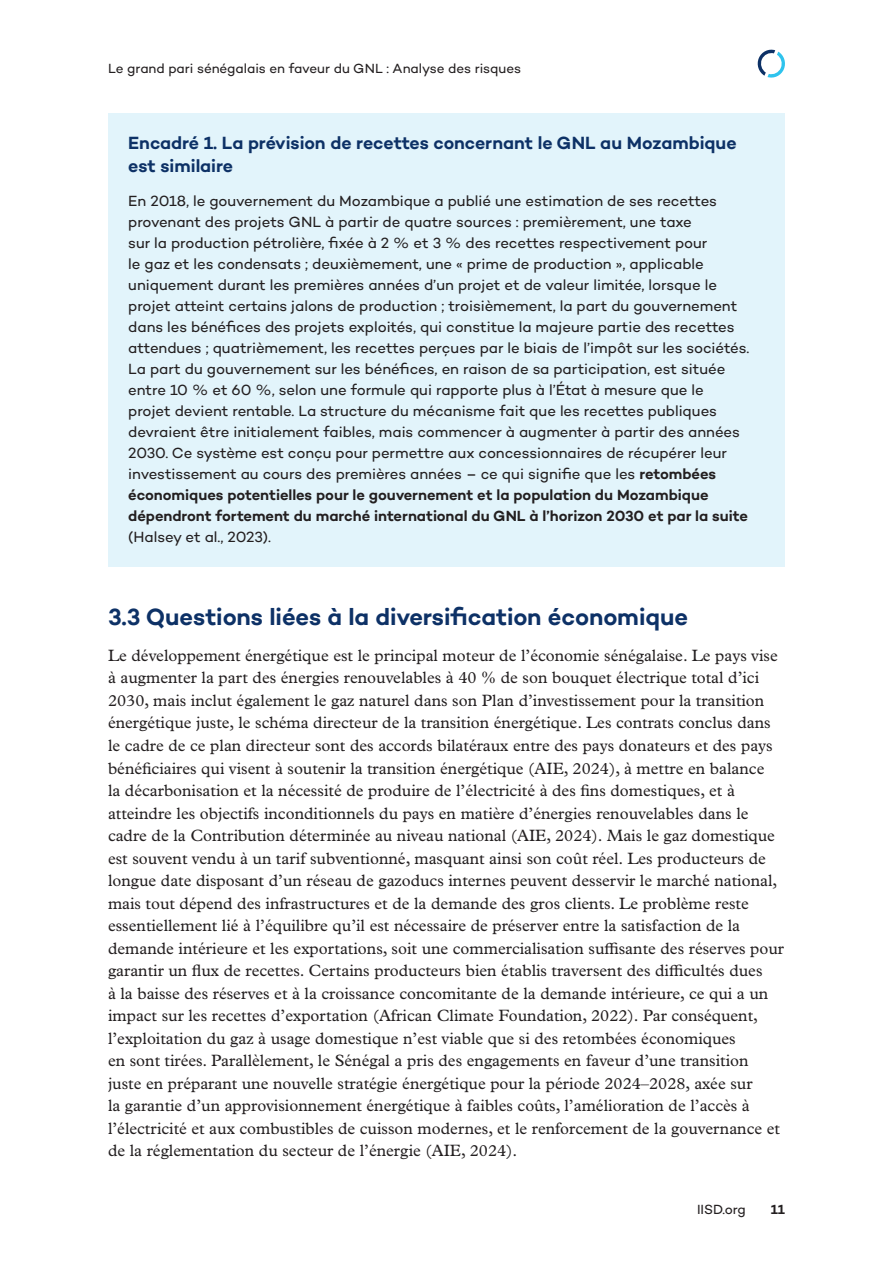
<style>
.page{position:relative;width:893px;height:1263px;background:#fff}
.page>*{position:absolute;margin:0;border:0;box-sizing:border-box;transform-origin:0 0}
.t1{font:600 24px "Campton";letter-spacing:-.005em;color:#0d3166}
.t2{font:600 18px/22.5px "Campton";letter-spacing:-.005em;color:#0d3166}
.t3{font:16.5px/22.5px "Plantin MT Pro";color:#231f20}
.Paragraph_Last__end_of_box{font:15px/21px "Campton";letter-spacing:-.005em;color:#231f20}
.t4{font:13.5px "Campton";letter-spacing:-.005em;color:#231f20}
.t5{font:600 13.5px "Campton";color:#231f20}
.s1{font-weight:600}
</style>
<div class="page">
<svg style="left:757px;top:49px;width:28px;height:29px"></svg>
<div style="left:108px;top:113px;width:677px;height:84px;background:#e2f4fb"></div>
<div style="left:108px;top:173px;width:677px;height:393px;background:#e2f4fb"></div>
<p class="t4" style="left:108px;top:60px;width:414px">Le grand pari sénégalais en faveur du GNL : Analyse des risques</p>
<h1 class="t2" style="left:128px;top:132px;width:610px">Encadré 1. La prévision de recettes concernant le GNL au Mozambique est similaire</h1>
<p class="Paragraph_Last__end_of_box" style="left:128px;top:190px;width:623px">En 2018, le gouvernement du Mozambique a publié une estimation de ses recettes provenant des projets GNL à partir de quatre sources : premièrement, une taxe<br>sur la production pétrolière, fixée à 2 % et 3 % des recettes respectivement pour<br>le gaz et les condensats ; deuxièmement, une « prime de production », applicable uniquement durant les premières années d’un projet et de valeur limitée, lorsque le projet atteint certains jalons de production ; troisièmement, la part du gouvernement dans les bénéfices des projets exploités, qui constitue la majeure partie des recettes attendues ; quatrièmement, les recettes perçues par le biais de l’impôt sur les sociétés.<br>La part du gouvernement sur les bénéfices, en raison de sa participation, est située entre 10 % et 60 %, selon une formule qui rapporte plus à l’État à mesure que le projet devient rentable. La structure du mécanisme fait que les recettes publiques devraient être initialement faibles, mais commencer à augmenter à partir des années 2030. Ce système est conçu pour permettre aux concessionnaires de récupérer leur investissement au cours des premières années – ce qui signifie que les <span class="s1">retombées économiques potentielles pour le gouvernement et la population du Mozambique dépendront fortement du marché international du GNL à l’horizon 2030 et par la suite </span>(Halsey et al., 2023).</p>
<h2 class="t1" style="left:108px;top:601px;width:582px">3.3 Questions liées à la diversification économique</h2>
<p class="t3" style="left:108px;top:644px;width:678px">Le développement énergétique est le principal moteur de l’économie sénégalaise. Le pays vise à augmenter la part des énergies renouvelables à 40 % de son bouquet électrique total d’ici 2030, mais inclut également le gaz naturel dans son Plan d’investissement pour la transition énergétique juste, le schéma directeur de la transition énergétique. Les contrats conclus dans le cadre de ce plan directeur sont des accords bilatéraux entre des pays donateurs et des pays bénéficiaires qui visent à soutenir la transition énergétique (AIE, 2024), à mettre en balance<br>la décarbonisation et la nécessité de produire de l’électricité à des fins domestiques, et à atteindre les objectifs inconditionnels du pays en matière d’énergies renouvelables dans le cadre de la Contribution déterminée au niveau national (AIE, 2024). Mais le gaz domestique est souvent vendu à un tarif subventionné, masquant ainsi son coût réel. Les producteurs de longue date disposant d’un réseau de gazoducs internes peuvent desservir le marché national, mais tout dépend des infrastructures et de la demande des gros clients. Le problème reste essentiellement lié à l’équilibre qu’il est nécessaire de préserver entre la satisfaction de la demande intérieure et les exportations, soit une commercialisation suffisante des réserves pour garantir un flux de recettes. Certains producteurs bien établis traversent des difficultés dues<br>à la baisse des réserves et à la croissance concomitante de la demande intérieure, ce qui a un impact sur les recettes d’exportation (African Climate Foundation, 2022). Par conséquent, l’exploitation du gaz à usage domestique n’est viable que si des retombées économiques<br>en sont tirées. Parallèlement, le Sénégal a pris des engagements en faveur d’une transition juste en préparant une nouvelle stratégie énergétique pour la période 2024–2028, axée sur<br>la garantie d’un approvisionnement énergétique à faibles coûts, l’amélioration de l’accès à l’électricité et aux combustibles de cuisson modernes, et le renforcement de la gouvernance et de la réglementation du secteur de l’énergie (AIE, 2024).</p>
<p class="t4" style="left:697px;top:1201px;width:50px">IISD.org</p>
<p class="t5" style="left:771px;top:1201px;width:16px">11</p>
</div>
